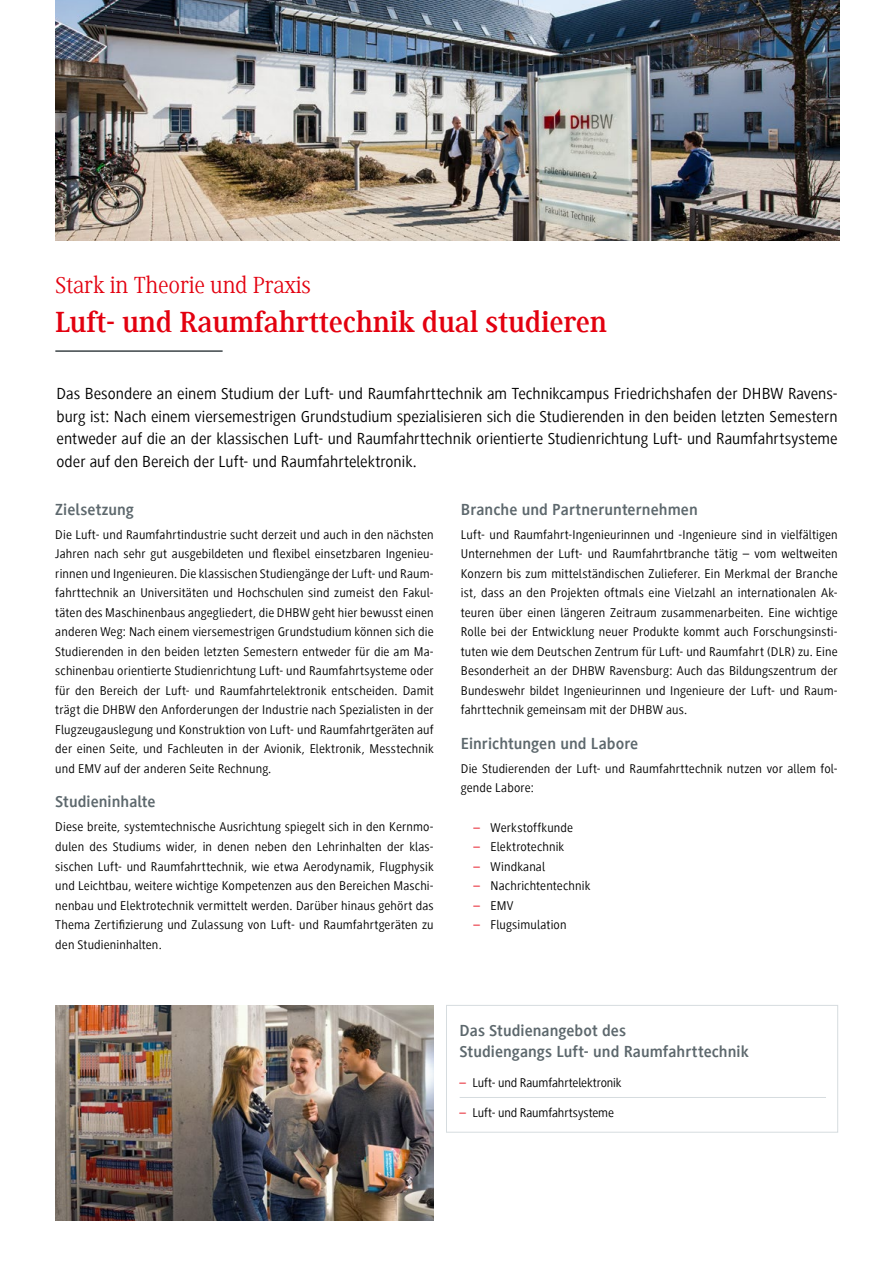
<style>
.page{position:relative;width:893px;height:1263px;background:#fff}
.page>*{position:absolute;margin:0;border:0;box-sizing:border-box;transform-origin:0 0}
.t1{font:700 30px "Generis Serif Com";letter-spacing:-.01em;color:#e3000f}
.t2{font:24px "Generis Serif Com";letter-spacing:-.01em;color:#e3000f}
.t3{font:16.5px/22.5px "Generis Sans Com";letter-spacing:.005em;color:#000;text-align:justify}
.t4{font:700 16.5px/21px "Generis Sans Com";letter-spacing:.005em;color:#5d686d}
.t5{font:13.05px/19.5px "Generis Sans Com";letter-spacing:.01em;color:#000;text-align:justify}
.t6{font:13.05px "Generis Sans Com";letter-spacing:-.01em;color:#000}
.s1{color:#e3000f}
</style>
<div class="page">
<img style="left:55px;top:0;width:784px;height:240px">
<hr style="left:460px;top:1097px;width:366px;height:1px;background:#d6dcdf">
<div style="left:446px;top:1005px;width:392px;height:127px;border:1px solid #d6dcdf"></div>
<img style="left:55px;top:1006px;width:379px;height:214px">
<hr style="left:55px;top:350px;width:168px;height:2px;background:#3c4448">
<h2 class="t2" style="left:55px;top:272px;width:257px">Stark in Theorie und Praxis</h2>
<h1 class="t1" style="left:55px;top:305px;width:553px">Luft- und Raumfahrttechnik dual studieren</h1>
<p class="t3" style="left:57px;top:382px;width:783px">Das Besondere an einem Studium der Luft- und Raumfahrttechnik am Technikcampus Friedrichshafen der DHBW Ravens&shy;burg ist: Nach einem viersemestrigen Grundstudium spezialisieren sich die Studierenden in den beiden letzten Semestern entweder auf die an der klassischen Luft- und Raumfahrttechnik orientierte Studienrichtung Luft- und Raumfahrtsysteme oder auf den Bereich der Luft- und Raumfahrtelektronik.</p>
<p class="t4" style="left:55px;top:499px;width:80px">Zielsetzung</p>
<p class="t5" style="left:55px;top:525px;width:380px">Die Luft- und Raumfahrtindustrie sucht derzeit und auch in den nächsten Jahren nach sehr gut ausgebildeten und flexibel einsetzbaren Ingenieu&shy;rinnen und Ingenieuren. Die klassischen Studiengänge der Luft- und Raum&shy;fahrttechnik an Universitäten und Hochschulen sind zumeist den Fakul&shy;täten des Maschinenbaus angegliedert, die DHBW geht hier bewusst einen anderen Weg: Nach einem viersemestrigen Grundstudium können sich die Studierenden in den beiden letzten Semestern entweder für die am Ma&shy;schinenbau orientierte Studienrichtung Luft- und Raumfahrtsysteme oder für den Bereich der Luft- und Raumfahrtelektronik entscheiden. Damit trägt die DHBW den Anforderungen der Industrie nach Spezialisten in der Flugzeugauslegung und Konstruktion von Luft- und Raumfahrtgeräten auf der einen Seite, und Fachleuten in der Avionik, Elektronik, Messtechnik und EMV auf der anderen Seite Rechnung.</p>
<p class="t4" style="left:55px;top:792px;width:102px">Studieninhalte</p>
<p class="t5" style="left:55px;top:817px;width:380px">Diese breite, systemtechnische Ausrichtung spiegelt sich in den Kernmo&shy;dulen des Studiums wider, in denen neben den Lehrinhalten der klas&shy;sischen Luft- und Raumfahrttechnik, wie etwa Aerodynamik, Flugphysik und Leichtbau, weitere wichtige Kompetenzen aus den Bereichen Maschi&shy;nenbau und Elektrotechnik vermittelt werden. Darüber hinaus gehört das Thema Zertifizierung und Zulassung von Luft- und Raumfahrtgeräten zu den Studieninhalten.</p>
<p class="t4" style="left:461px;top:499px;width:238px">Branche und Partnerunternehmen</p>
<p class="t5" style="left:461px;top:525px;width:378px">Luft- und Raumfahrt-Ingenieurinnen und -Ingenieure sind in vielfältigen Unternehmen der Luft- und Raumfahrtbranche tätig – vom weltweiten Konzern bis zum mittelständischen Zulieferer. Ein Merkmal der Branche ist, dass an den Projekten oftmals eine Vielzahl an internationalen Ak&shy;teuren über einen längeren Zeitraum zusammenarbeiten. Eine wichtige Rolle bei der Entwicklung neuer Produkte kommt auch Forschungsinsti&shy;tuten wie dem Deutschen Zentrum für Luft- und Raumfahrt (DLR) zu. Eine Besonderheit an der DHBW Ravensburg: Auch das Bildungszentrum der Bundeswehr bildet Ingenieurinnen und Ingenieure der Luft- und Raum&shy;fahrttechnik gemeinsam mit der DHBW aus.</p>
<p class="t4" style="left:461px;top:733px;width:179px">Einrichtungen und Labore</p>
<p class="t5" style="left:461px;top:759px;width:378px">Die Studierenden der Luft- und Raumfahrttechnik nutzen vor allem fol&shy;gende Labore:</p>
<p class="t5" style="left:474px;top:817px;width:101px"><span class="s1">–</span> Werkstoffkunde</p>
<p class="t5" style="left:474px;top:837px;width:92px"><span class="s1">–</span> Elektrotechnik</p>
<p class="t5" style="left:474px;top:856px;width:73px"><span class="s1">–</span> Windkanal</p>
<p class="t5" style="left:474px;top:876px;width:118px"><span class="s1">–</span> Nachrichtentechnik</p>
<p class="t5" style="left:474px;top:895px;width:42px"><span class="s1">–</span> EMV</p>
<p class="t5" style="left:474px;top:915px;width:95px"><span class="s1">–</span> Flugsimulation</p>
<p class="t4" style="left:460px;top:1020px;width:291px">Das Studienangebot des<br>Studiengangs Luft- und Raumfahrttechnik</p>
<p class="t6" style="left:460px;top:1076px;width:163px"><span class="s1">–</span> Luft- und Raumfahrtelektronik</p>
<p class="t5" style="left:460px;top:1103px;width:156px"><span class="s1">–</span> Luft- und Raumfahrtsysteme</p>
</div>
